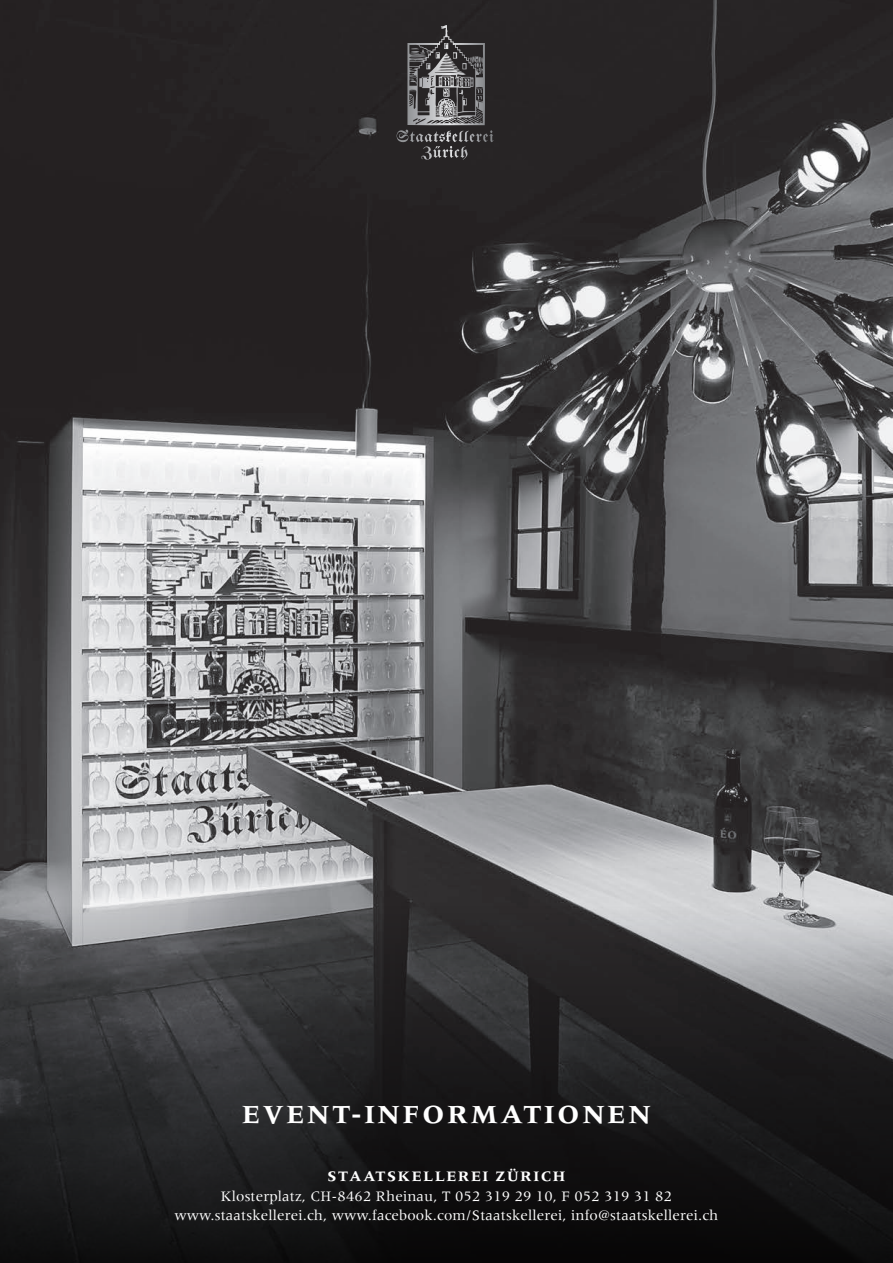
<style>
.page{position:relative;width:893px;height:1263px;background:#fff}
.page>*{position:absolute;margin:0;border:0;box-sizing:border-box;transform-origin:0 0}
.t1{font:700 27px "Meridien LT Std";letter-spacing:.1em;color:#fff}
.t2{font:15px "Meridien LT Std";letter-spacing:.01em;color:#fff}
.t3{font:700 15px "Meridien LT Std";letter-spacing:.1em;color:#fff}
</style>
<div class="page">
<img style="left:0;top:0;width:893px;height:904px">
<svg style="left:0;top:904px;width:893px;height:359px;background:#303031"></svg>
<svg style="left:397px;top:25px;width:97px;height:135px;background:#4d4b4c"></svg>
<p class="t1" style="left:242px;top:1099px;width:410px">EVENT-INFORMATIONEN</p>
<p class="t3" style="left:328px;top:1168px;width:239px">STAATSKELLEREI ZÜRICH</p>
<p class="t2" style="left:221px;top:1188px;width:453px">Klosterplatz, CH-8462 Rheinau, T 052 319 29 10, F 052 319 31 82</p>
<p class="t2" style="left:175px;top:1207px;width:545px">www.staatskellerei.ch, www.facebook.com/Staatskellerei, info@staatskellerei.ch</p>
</div>
